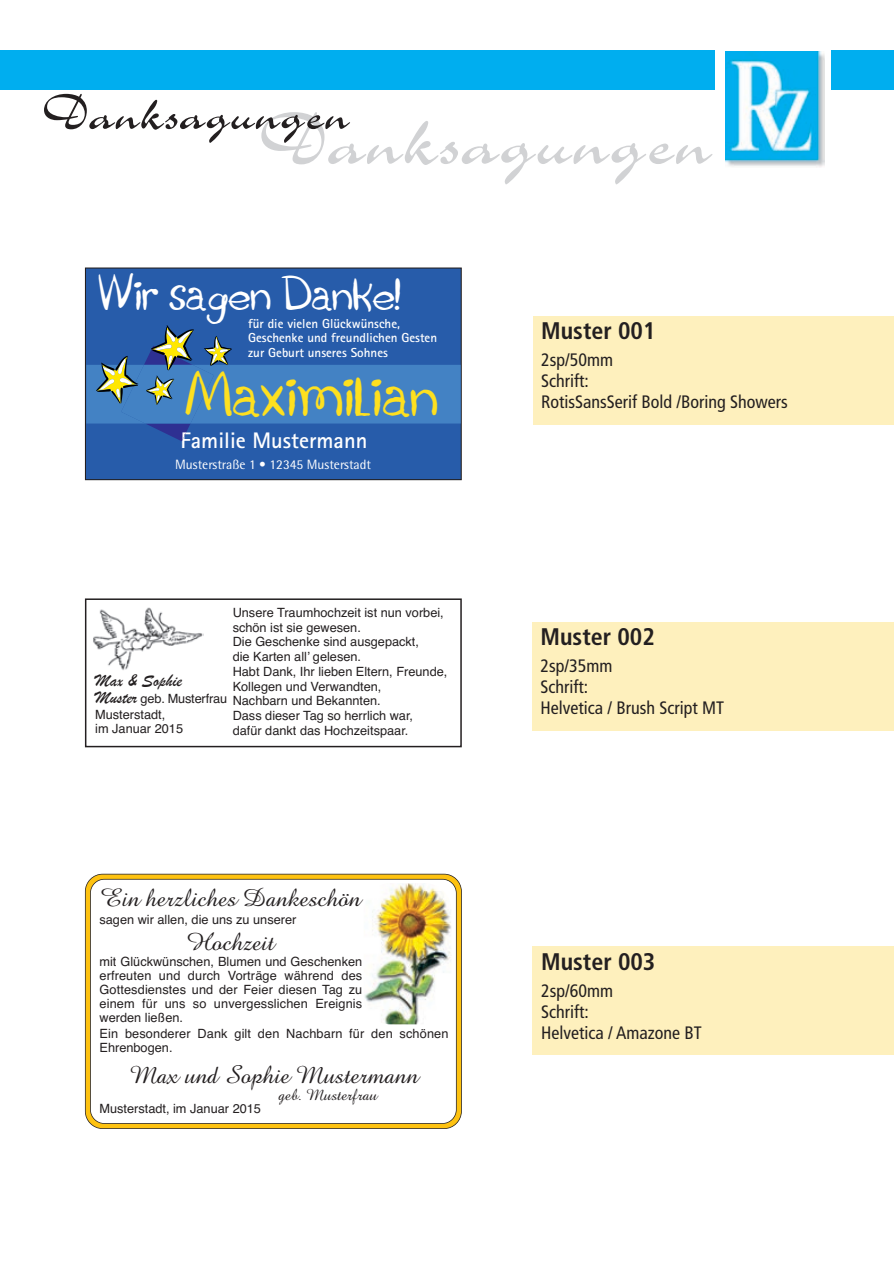
<style>
.page{position:relative;width:894px;height:1261px;background:#fff}
.page>*{position:absolute;margin:0;border:0;box-sizing:border-box;transform-origin:0 0}
.t1{font:84px "Charme";color:#d1d2d4}
.t2{font:57px "Charme";color:#231f20}
.t3{font:47.25px "Boring Showers";letter-spacing:.01em;color:#fee01f}
.t4{font:36px "Boring Showers";color:#fff}
.t5{font:25.5px "Amazone BT";color:#231f20}
.t6{font:700 condensed 24px "Frutiger";color:#231f20}
.t7{font:700 22.5px "Rotis Sans Serif";color:#fff}
.t8{font:condensed 18px/21px "Frutiger";color:#231f20}
.t9{font:18px "Brush Script";color:#231f20}
.t10{font:16.5px "Amazone BT";color:#231f20}
.t11{font:13.5px "Rotis Semi Sans";color:#fff}
.t12{font:700 13.05px/14.4px "Rotis Sans Serif";color:#fff}
.t13{font:12.75px/14.7px "Helvetica";color:#231f20}
.s1{font-family:"Brush Script";font-size:18px}
</style>
<div class="page">
<div style="left:85px;top:268px;width:376px;height:211px;background:#275caa"></div>
<div style="left:85px;top:267px;width:377px;height:213px;border:1px solid #231f20"></div>
<img style="left:145px;top:423px;width:45px;height:18px">
<svg style="left:182px;top:432px;width:4px;height:8px"></svg>
<svg style="left:86px;top:298px;width:375px;height:125px"></svg>
<div style="left:85px;top:598px;width:377px;height:149px;border:2px solid #231f20"></div>
<img style="left:93px;top:607px;width:110px;height:63px">
<svg style="left:85px;top:874px;width:376px;height:254px;background:#e8b214"></svg>
<div style="left:85px;top:873px;width:377px;height:256px;border:2px solid #231f20;border-radius:18px"></div>
<div style="left:90px;top:879px;width:366px;height:244px;background:#fff;border-radius:14px"></div>
<div style="left:90px;top:879px;width:367px;height:244px;border:2px solid #231f20;border-radius:14px"></div>
<img style="left:364px;top:883px;width:87px;height:141px;border-radius:27px">
<div style="left:533px;top:946px;width:361px;height:108px;background:#fef0bd"></div>
<div style="left:532px;top:621px;width:362px;height:109px;background:#fef0bd"></div>
<div style="left:533px;top:316px;width:361px;height:108px;background:#fef0bd"></div>
<div style="left:0;top:50px;width:894px;height:40px;background:#00aeef"></div>
<div style="left:715px;top:49px;width:116px;height:118px;background:#fff"></div>
<img style="left:726px;top:52px;width:99px;height:115px">
<h2 class="t2" style="left:42px;top:94px;width:309px">Danksagungen</h2>
<h1 class="t1" style="left:259px;top:112px;width:455px">Danksagungen</h1>
<h3 class="t4" style="left:99px;top:277px;width:304px">Wir sagen Danke!</h3>
<p class="t12" style="left:248px;top:317px;width:191px">für die vielen Glückwünsche,<br>Geschenke und freundlichen Gesten zur Geburt unseres Sohnes</p>
<h3 class="t3" style="left:185px;top:372px;width:254px">Maximilian</h3>
<h3 class="t7" style="left:180px;top:432px;width:188px">Familie Mustermann</h3>
<p class="t11" style="left:175px;top:460px;width:198px">Musterstraße 1 • 12345 Musterstadt</p>
<p class="t13" style="left:233px;top:605px;width:216px">Unsere Traumhochzeit ist nun vorbei, schön ist sie gewesen.<br>Die Geschenke sind ausgepackt,<br>die Karten all’ gelesen.<br>Habt Dank, Ihr lieben Eltern, Freunde,<br>Kollegen und Verwandten,<br>Nachbarn und Bekannten.<br>Dass dieser Tag so herrlich war,<br>dafür dankt das Hochzeitspaar.</p>
<h3 class="t9" style="left:95px;top:669px;width:89px">Max &amp; Sophie</h3>
<p class="t13" style="left:95px;top:690px;width:133px;line-height:16.5px"><span class="s1">Muster</span> geb. Musterfrau<br>Musterstadt,</p>
<p class="t13" style="left:95px;top:721px;width:89px">im Januar 2015</p>
<h3 class="t5" style="left:101px;top:889px;width:262px">Ein herzliches Dankeschön</h3>
<p class="t13" style="left:99px;top:912px;width:199px">sagen wir allen, die uns zu unserer</p>
<h3 class="t5" style="left:187px;top:932px;width:89px">Hochzeit</h3>
<p class="t13" style="left:99px;top:954px;width:264px;line-height:14px;text-align:justify">mit Glückwünschen, Blumen und Geschenken erfreuten und durch Vorträge während des Gottesdienstes und der Feier diesen Tag zu einem für uns so unvergesslichen Ereignis werden ließen.</p>
<p class="t13" style="left:100px;top:1026px;width:351px;line-height:14px">Ein besonderer Dank gilt den Nachbarn für den schönen<br>Ehrenbogen.</p>
<h3 class="t5" style="left:129px;top:1066px;width:291px">Max und Sophie Mustermann</h3>
<p class="t10" style="left:279px;top:1088px;width:100px">geb. Musterfrau</p>
<p class="t13" style="left:99px;top:1101px;width:163px">Musterstadt, im Januar 2015</p>
<h3 class="t6" style="left:541px;top:321px;width:116px">Muster 001</h3>
<h3 class="t8" style="left:541px;top:351px;width:73px">2sp/50mm<br>Schrift:</h3>
<h3 class="t8" style="left:541px;top:393px;width:248px">RotisSansSerif Bold /Boring Showers</h3>
<h3 class="t6" style="left:541px;top:627px;width:116px">Muster 002</h3>
<h3 class="t8" style="left:541px;top:657px;width:185px">2sp/35mm<br>Schrift:<br>Helvetica / Brush Script MT</h3>
<h3 class="t6" style="left:541px;top:951px;width:116px">Muster 003</h3>
<h3 class="t8" style="left:541px;top:981px;width:162px">2sp/60mm<br>Schrift:<br>Helvetica / Amazone BT</h3>
</div>
